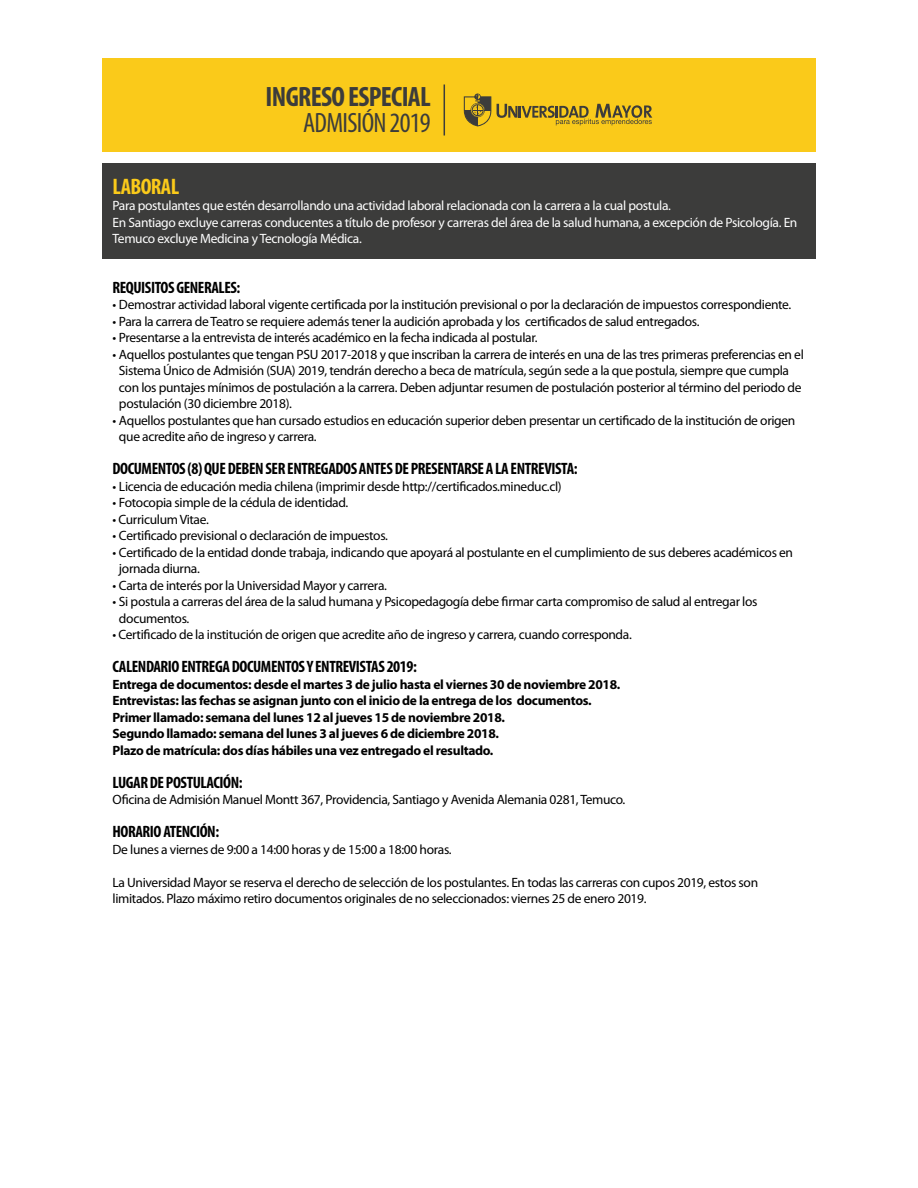
<style>
.page{position:relative;width:918px;height:1188px;background:#fff}
.page>*{position:absolute;margin:0;border:0;box-sizing:border-box;transform-origin:0 0}
.t1{font:700 condensed 28.05px "Myriad Pro";letter-spacing:-.025em;color:#3c3c3b}
.t2{font:condensed 28.05px "Myriad Pro";letter-spacing:-.025em;color:#3c3c3b}
.t3{font:700 condensed 22.5px "Myriad Pro";letter-spacing:-.025em;color:#faca1a}
.t4{font:700 condensed 16.5px "Myriad Pro";letter-spacing:-.025em;color:#000}
.t5{font:13.5px/16.5px "Myriad Pro";letter-spacing:-.025em;color:#000}
.t6{font:700 13.5px/16.5px "Myriad Pro";letter-spacing:-.025em;color:#000}
.t7{font:13.5px/16.5px "Myriad Pro";letter-spacing:-.025em;color:#fff}
</style>
<div class="page">
<div style="left:102px;top:58px;width:714px;height:94px;background:#faca1a"></div>
<div style="left:102px;top:164px;width:714px;height:95px;background:#3c3c3b"></div>
<hr style="left:444px;top:85px;width:1px;height:51px;background:#3c3c3b">
<svg style="left:464px;top:94px;width:188px;height:32px"></svg>
<h1 class="t1" style="left:266px;top:79px;width:167px">INGRESO ESPECIAL</h1>
<h1 class="t2" style="left:303px;top:105px;width:129px">ADMISIÓN 2019</h1>
<h2 class="t3" style="left:112px;top:172px;width:68px">LABORAL</h2>
<p class="t7" style="left:112px;top:197px;width:686px">Para postulantes que estén desarrollando una actividad laboral relacionada con la carrera a la cual postula.<br>En Santiago excluye carreras conducentes a título de profesor y carreras del área de la salud humana, a excepción de Psicología. En<br>Temuco excluye Medicina y Tecnología Médica.</p>
<p class="t4" style="left:112px;top:277px;width:129px">REQUISITOS GENERALES:</p>
<p class="t5" style="left:112px;top:296px;width:680px">• Demostrar actividad laboral vigente certificada por la institución previsional o por la declaración de impuestos correspondiente.</p>
<p class="t5" style="left:112px;top:313px;width:588px">• Para la carrera de Teatro se requiere además tener la audición aprobada y los certificados de salud entregados.</p>
<p class="t5" style="left:112px;top:329px;width:427px">• Presentarse a la entrevista de interés académico en la fecha indicada al postular.</p>
<p class="t5" style="left:119px;top:346px;width:686px;text-indent:-6px">• Aquellos postulantes que tengan PSU 2017-2018 y que inscriban la carrera de interés en una de las tres primeras preferencias en el Sistema Único de Admisión (SUA) 2019, tendrán derecho a beca de matrícula, según sede a la que postula, siempre que cumpla con los puntajes mínimos de postulación a la carrera. Deben adjuntar resumen de postulación posterior al término del periodo de postulación (30 diciembre 2018).</p>
<p class="t5" style="left:119px;top:412px;width:678px;text-indent:-6px">• Aquellos postulantes que han cursado estudios en educación superior deben presentar un certificado de la institución de origen que acredite año de ingreso y carrera.</p>
<p class="t4" style="left:112px;top:459px;width:467px">DOCUMENTOS (8) QUE DEBEN SER ENTREGADOS ANTES DE PRESENTARSE A LA ENTREVISTA:</p>
<p class="t5" style="left:112px;top:478px;width:451px">• Licencia de educación media chilena (imprimir desde http://certificados.mineduc.cl)</p>
<p class="t5" style="left:112px;top:494px;width:237px">• Fotocopia simple de la cédula de identidad.</p>
<p class="t5" style="left:112px;top:511px;width:98px">• Curriculum Vitae.</p>
<p class="t5" style="left:112px;top:527px;width:277px">• Certificado previsional o declaración de impuestos.</p>
<p class="t5" style="left:119px;top:544px;width:676px;text-indent:-6px">• Certificado de la entidad donde trabaja, indicando que apoyará al postulante en el cumplimiento de sus deberes académicos en jornada diurna.</p>
<p class="t5" style="left:112px;top:577px;width:276px">• Carta de interés por la Universidad Mayor y carrera.</p>
<p class="t5" style="left:119px;top:593px;width:640px;text-indent:-6px">• Si postula a carreras del área de la salud humana y Psicopedagogía debe firmar carta compromiso de salud al entregar los documentos.</p>
<p class="t5" style="left:112px;top:626px;width:521px">• Certificado de la institución de origen que acredite año de ingreso y carrera, cuando corresponda.</p>
<p class="t4" style="left:112px;top:657px;width:306px">CALENDARIO ENTREGA DOCUMENTOS Y ENTREVISTAS 2019:</p>
<p class="t6" style="left:112px;top:676px;width:509px">Entrega de documentos: desde el martes 3 de julio hasta el viernes 30 de noviembre 2018.<br>Entrevistas: las fechas se asignan junto con el inicio de la entrega de los documentos.<br>Primer llamado: semana del lunes 12 al jueves 15 de noviembre 2018.<br>Segundo llamado: semana del lunes 3 al jueves 6 de diciembre 2018.<br>Plazo de matrícula: dos días hábiles una vez entregado el resultado.</p>
<p class="t4" style="left:112px;top:772px;width:132px">LUGAR DE POSTULACIÓN:</p>
<p class="t5" style="left:112px;top:791px;width:514px">Oficina de Admisión Manuel Montt 367, Providencia, Santiago y Avenida Alemania 0281, Temuco.</p>
<p class="t4" style="left:112px;top:822px;width:108px">HORARIO ATENCIÓN:</p>
<p class="t5" style="left:112px;top:841px;width:341px">De lunes a viernes de 9:00 a 14:00 horas y de 15:00 a 18:00 horas.</p>
<p class="t5" style="left:112px;top:874px;width:647px">La Universidad Mayor se reserva el derecho de selección de los postulantes. En todas las carreras con cupos 2019, estos son limitados. Plazo máximo retiro documentos originales de no seleccionados: viernes 25 de enero 2019.</p>
</div>
